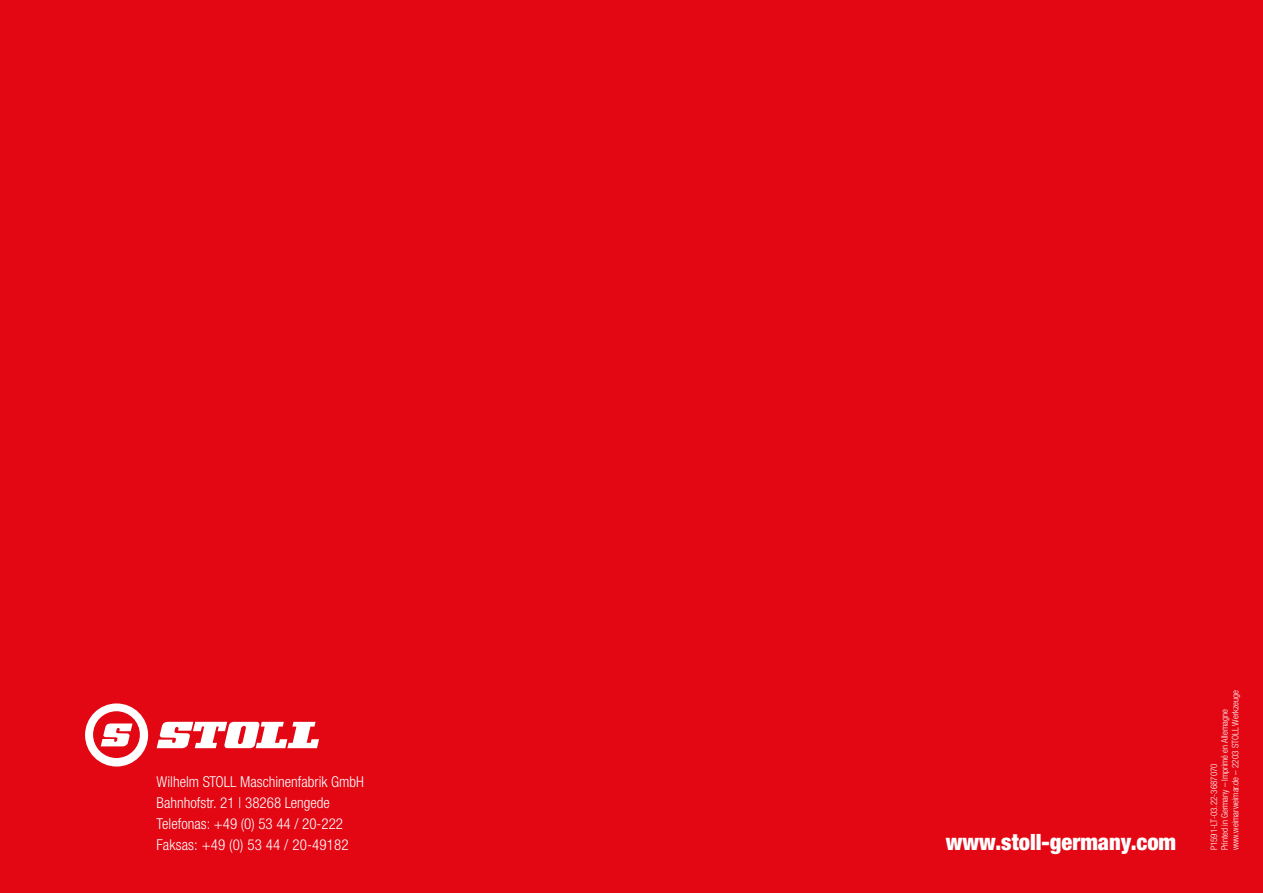
<style>
.page{position:relative;width:1263px;height:893px;background:#e30613}
.page>*{position:absolute;margin:0;border:0;box-sizing:border-box;transform-origin:0 0}
.t1{font:900 condensed 22.5px "Helvetica Neue LTW1 G";color:#fff}
.t2{font:300 condensed 15px/21px "Helvetica Neue LTW1 G";color:#fff}
.t3{font:300 condensed 9px/10.8px "Helvetica Neue";color:#fff}
.s1{font-family:"Helvetica Neue"}
</style>
<div class="page">
<svg style="left:157px;top:722px;width:162px;height:26px"></svg>
<svg style="left:85px;top:703px;width:63px;height:63px"></svg>
<p class="t2" style="left:157px;top:772px;width:209px">Wilhelm STOLL Maschinenfabrik GmbH<br>Bahnhofstr. 21 | 38268 Lengede<br><span class="s1">Telefonas</span>: +49 (0) 53 44 / 20-222<br>Faksas: +49 (0) 53 44 / 20-49182</p>
<h1 class="t1" style="left:946px;top:829px;width:232px">www.stoll-germany.com</h1>
<p class="t3" style="left:1208px;top:850px;width:162px;rotate:-90deg">P1591-LT-03.22-3687070<br>Printed in Germany – Imprimé en Allemagne www.weimarweimar.de – 2203 STOLL Werkzeuge</p>
</div>
